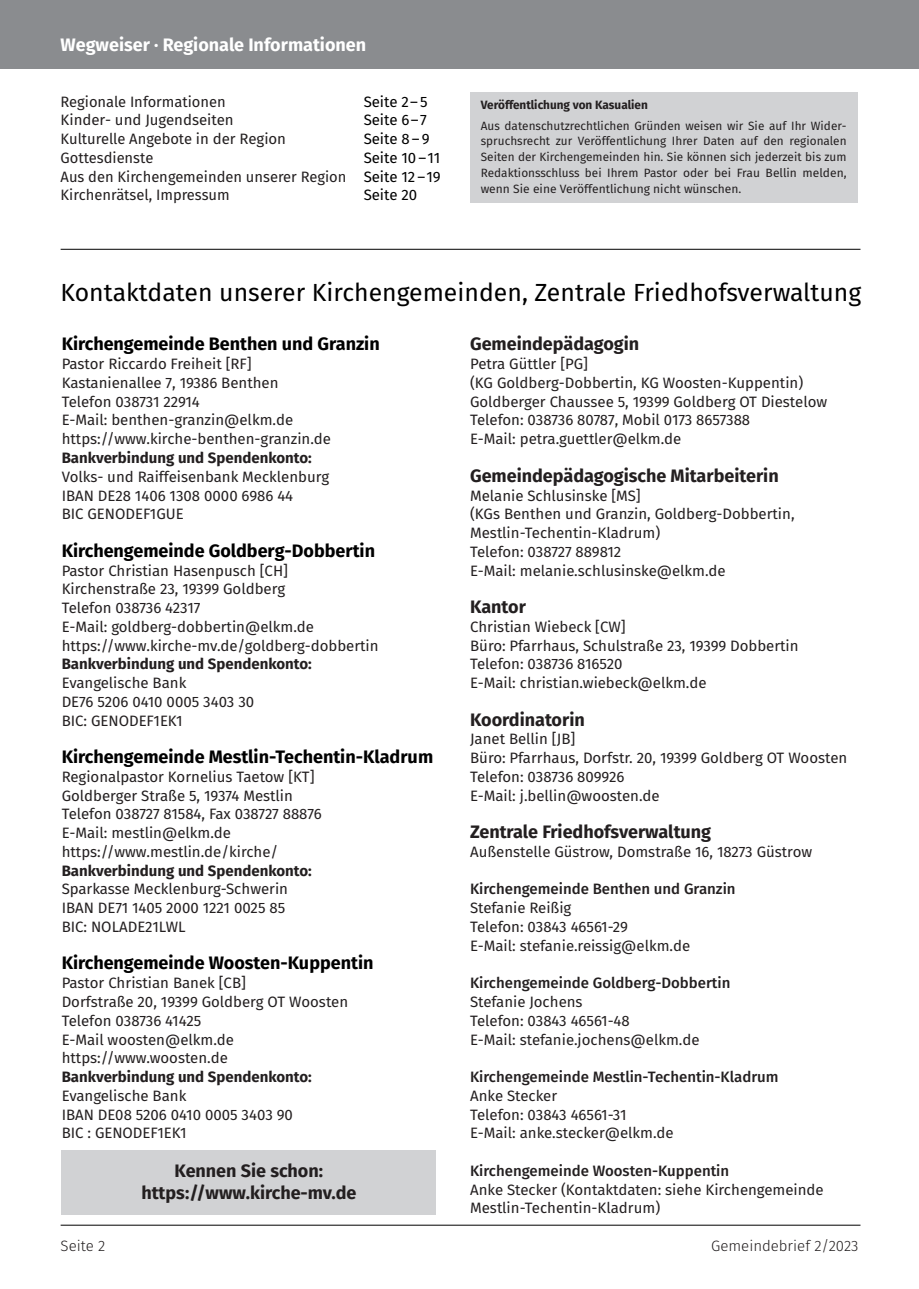
<style>
.page{position:relative;width:919px;height:1289px;background:#fff}
.page>*{position:absolute;margin:0;border:0;box-sizing:border-box;transform-origin:0 0}
.t1{font:24.75px "Fira Sans";color:#000}
.t2{font:700 18px "Fira Sans";color:#000}
.t3{font:700 18px/21.8px "Fira Sans";color:#231f20;text-align:center}
.t4{font:700 18px "Fira Sans";color:#fff}
.t5{font:15px/18.8px "Fira Sans";letter-spacing:-.005em;color:#231f20}
.t6{font:500 15px "Fira Sans";color:#231f20}
.t7{font:700 15px "Fira Sans";color:#231f20}
.t8{font:15px/18.8px "Fira Sans";letter-spacing:-.005em;color:#000}
.t9{font:300 15px "Fira Sans";color:#231f20}
.t10{font:12px/15.8px "Fira Sans";color:#231f20;text-align:justify}
.t11{font:700 12px "Fira Sans";color:#231f20}
</style>
<div class="page">
<hr style="left:61px;top:1224px;width:799px;height:1px;background:#000">
<div style="left:0;top:0;width:918px;height:68px;background:#8a8c8f"></div>
<div style="left:470px;top:92px;width:387px;height:111px;background:#d1d2d4"></div>
<hr style="left:61px;top:249px;width:799px;height:1px;background:#000">
<div style="left:62px;top:1150px;width:374px;height:64px;background:#d1d2d4"></div>
<p class="t4" style="left:61px;top:29px;width:307px">Wegweiser · Regionale Informationen</p>
<p class="t5" style="left:61px;top:91px;width:287px">Regionale Informationen<br>Kinder- und Jugendseiten<br>Kulturelle Angebote in der Region<br>Gottesdienste<br>Aus den Kirchengemeinden unserer Region<br>Kirchenrätsel, Impressum</p>
<p class="t8" style="left:364px;top:91px;width:79px">Seite 2– 5<br>Seite 6–7<br>Seite 8 – 9<br>Seite 10 –11<br>Seite 12 –19<br>Seite 20</p>
<p class="t11" style="left:480px;top:95px;width:169px">Veröffentlichung von Kasualien</p>
<p class="t10" style="left:480px;top:117px;width:367px">Aus datenschutzrechtlichen Gründen weisen wir Sie auf Ihr Wider&shy;spruchsrecht zur Veröffentlichung Ihrer Daten auf den regionalen Seiten der Kirchengemeinden hin. Sie können sich jederzeit bis zum Redaktionsschluss bei Ihrem Pastor oder bei Frau Bellin melden, wenn Sie eine Veröffentlichung nicht wünschen.</p>
<h1 class="t1" style="left:61px;top:274px;width:802px">Kontaktdaten unserer Kirchengemeinden, Zentrale Friedhofsverwaltung</h1>
<p class="t3" style="left:470px;top:332px;width:171px">Gemeindepädagogin</p>
<p class="t5" style="left:470px;top:354px;width:358px">Petra Güttler [PG]<br>(KG Goldberg-Dobbertin, KG Woosten-Kuppentin)<br>Goldberger Chaussee 5, 19399 Goldberg OT Diestelow Telefon: 038736 80787, Mobil 0173 8657388<br>E-Mail: petra.guettler@elkm.de</p>
<p class="t3" style="left:470px;top:463px;width:310px">Gemeindepädagogische Mitarbeiterin</p>
<p class="t5" style="left:470px;top:485px;width:326px">Melanie Schlusinske [MS]<br>(KGs Benthen und Granzin, Goldberg-Dobbertin, Mestlin-Techentin-Kladrum)<br>Telefon: 038727 889812<br>E-Mail: melanie.schlusinske@elkm.de</p>
<p class="t3" style="left:470px;top:594px;width:57px">Kantor</p>
<p class="t5" style="left:470px;top:616px;width:330px">Christian Wiebeck [CW]<br>Büro: Pfarrhaus, Schulstraße 23, 19399 Dobbertin Telefon: 038736 816520<br>E-Mail: christian.wiebeck@elkm.de</p>
<p class="t3" style="left:470px;top:707px;width:116px">Koordinatorin</p>
<p class="t5" style="left:470px;top:729px;width:378px">Janet Bellin [JB]<br>Büro: Pfarrhaus, Dorfstr. 20, 19399 Goldberg OT Woosten<br>Telefon: 038736 809926<br>E-Mail: j.bellin@woosten.de</p>
<p class="t3" style="left:470px;top:819px;width:242px">Zentrale Friedhofsverwaltung</p>
<p class="t5" style="left:470px;top:841px;width:343px">Außenstelle Güstrow, Domstraße 16, 18273 Güstrow</p>
<p class="t6" style="left:470px;top:877px;width:267px">Kirchengemeinde Benthen und Granzin</p>
<p class="t5" style="left:470px;top:898px;width:221px">Stefanie Reißig<br>Telefon: 03843 46561-29<br>E-Mail: stefanie.reissig@elkm.de</p>
<p class="t6" style="left:470px;top:970px;width:262px">Kirchengemeinde Goldberg-Dobbertin</p>
<p class="t5" style="left:470px;top:991px;width:231px">Stefanie Jochens<br>Telefon: 03843 46561-48<br>E-Mail: stefanie.jochens@elkm.de</p>
<p class="t6" style="left:470px;top:1064px;width:310px">Kirchengemeinde Mestlin-Techentin-Kladrum</p>
<p class="t5" style="left:470px;top:1085px;width:205px">Anke Stecker<br>Telefon: 03843 46561-31<br>E-Mail: anke.stecker@elkm.de</p>
<p class="t6" style="left:470px;top:1158px;width:260px">Kirchengemeinde Woosten-Kuppentin</p>
<p class="t5" style="left:470px;top:1179px;width:355px">Anke Stecker (Kontaktdaten: siehe Kirchengemeinde<br>Mestlin-Techentin-Kladrum)</p>
<p class="t2" style="left:62px;top:329px;width:319px">Kirchengemeinde Benthen und Granzin</p>
<p class="t5" style="left:62px;top:354px;width:271px">Pastor Riccardo Freiheit [RF]<br>Kastanienallee 7, 19386 Benthen<br>Telefon 038731 22914<br>E-Mail: benthen-granzin@elkm.de https://www.kirche-benthen-granzin.de</p>
<p class="t7" style="left:62px;top:445px;width:251px">Bankverbindung und Spendenkonto:</p>
<p class="t5" style="left:62px;top:466px;width:269px">Volks- und Raiffeisenbank Mecklenburg<br>IBAN DE28 1406 1308 0000 6986 44<br>BIC GENODEF1GUE</p>
<p class="t2" style="left:62px;top:535px;width:315px">Kirchengemeinde Goldberg-Dobbertin</p>
<p class="t5" style="left:62px;top:560px;width:318px">Pastor Christian Hasenpusch [CH] Kirchenstraße 23, 19399 Goldberg<br>Telefon 038736 42317<br>E-Mail: goldberg-dobbertin@elkm.de https://www.kirche-mv.de/goldberg-dobbertin</p>
<p class="t7" style="left:62px;top:651px;width:251px">Bankverbindung und Spendenkonto:</p>
<p class="t5" style="left:62px;top:673px;width:194px">Evangelische Bank<br>DE76 5206 0410 0005 3403 30<br>BIC: GENODEF1EK1</p>
<p class="t2" style="left:62px;top:741px;width:373px">Kirchengemeinde Mestlin-Techentin-Kladrum</p>
<p class="t5" style="left:62px;top:766px;width:261px">Regionalpastor Kornelius Taetow [KT] Goldberger Straße 5, 19374 Mestlin Telefon 038727 81584, Fax 038727 88876<br>E-Mail: mestlin@elkm.de https://www.mestlin.de/kirche/</p>
<p class="t7" style="left:62px;top:857px;width:251px">Bankverbindung und Spendenkonto:</p>
<p class="t5" style="left:62px;top:879px;width:228px">Sparkasse Mecklenburg-Schwerin<br>IBAN DE71 1405 2000 1221 0025 85<br>BIC: NOLADE21LWL</p>
<p class="t2" style="left:62px;top:948px;width:313px">Kirchengemeinde Woosten-Kuppentin</p>
<p class="t5" style="left:62px;top:973px;width:288px">Pastor Christian Banek [CB]<br>Dorfstraße 20, 19399 Goldberg OT Woosten<br>Telefon 038736 41425<br>E-Mail woosten@elkm.de https://www.woosten.de</p>
<p class="t7" style="left:62px;top:1064px;width:251px">Bankverbindung und Spendenkonto:</p>
<p class="t5" style="left:62px;top:1085px;width:233px">Evangelische Bank<br>IBAN DE08 5206 0410 0005 3403 90<br>BIC : GENODEF1EK1</p>
<p class="t3" style="left:141px;top:1158px;width:216px">Kennen Sie schon: https://www.kirche-mv.de</p>
<p class="t9" style="left:61px;top:1234px;width:46px">Seite 2</p>
<p class="t9" style="left:711px;top:1234px;width:149px">Gemeindebrief 2/2023</p>
</div>
